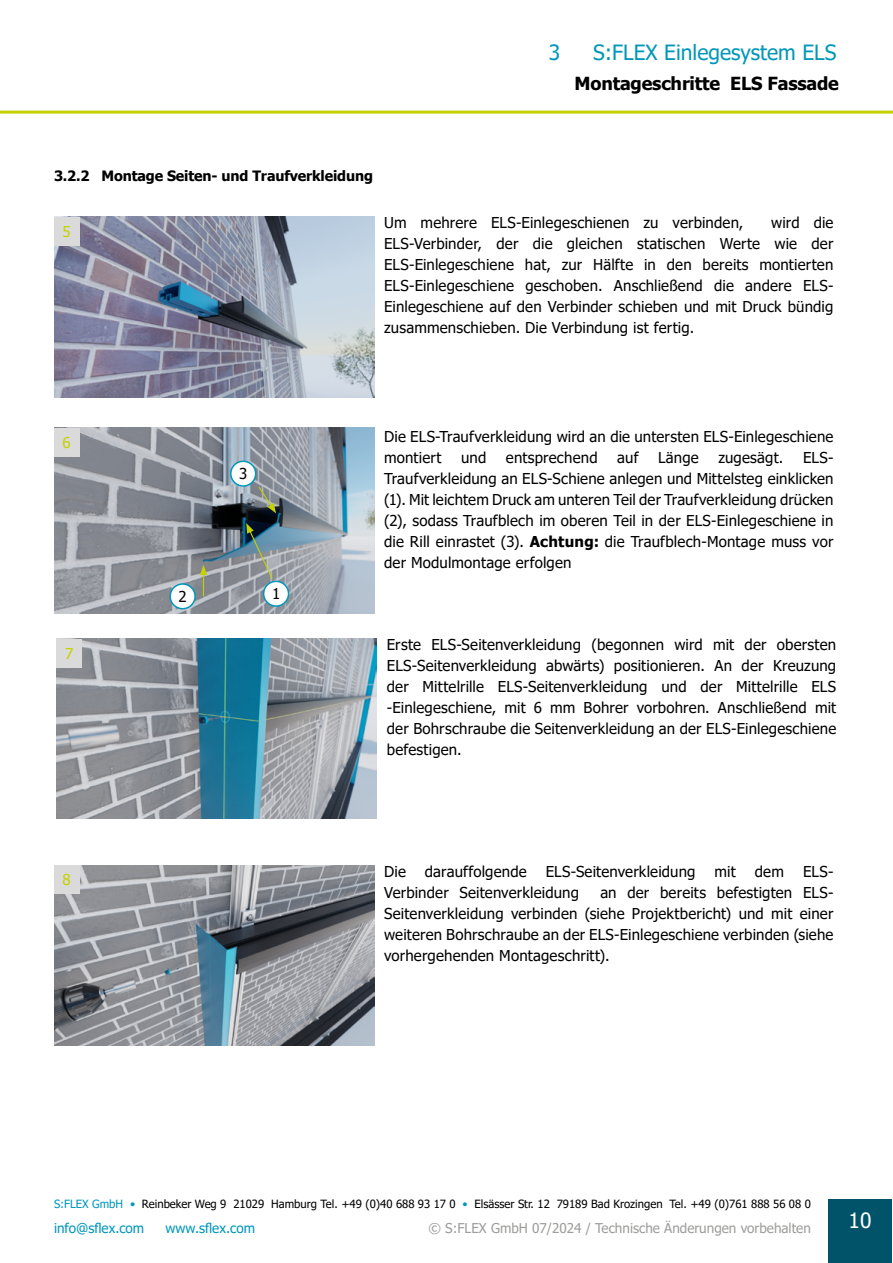
<style>
.page{position:relative;width:893px;height:1263px;background:#fff}
.page>*{position:absolute;margin:0;border:0;box-sizing:border-box;transform-origin:0 0}
.t1{font:21px "Tahoma";color:#0097ba}
.t2{font:21px "Tahoma";color:#fff}
.t3{font:700 18px "Tahoma";letter-spacing:-.01em;color:#000}
.t4{font:15px/21px "Tahoma";letter-spacing:.01em;color:#000;text-align:justify}
.t5{font:15px "Tahoma";color:#c3d200}
.t6{font:700 14.25px "Tahoma";letter-spacing:-.01em;color:#000}
.t7{font:13.5px "Tahoma";color:#9d9d9c}
.t8{font:13.5px "Tahoma";color:#0097ba}
.t9{font:11.4px "Tahoma";color:#000}
.s1{font-weight:700}
.s2{color:#0097ba}
</style>
<div class="page">
<hr style="left:0;top:111px;width:893px;height:3px;background:#c3d200">
<div style="left:828px;top:1199px;width:64px;height:64px;background:#005368"></div>
<img style="left:54px;top:428px;width:320px;height:185px">
<img style="left:54px;top:217px;width:320px;height:180px">
<img style="left:57px;top:639px;width:320px;height:180px">
<img style="left:54px;top:865px;width:320px;height:180px">
<div style="left:264px;top:581px;width:25px;height:25px;background:#fff;border-radius:50%"></div>
<div style="left:263px;top:581px;width:26px;height:26px;border:2px solid #0097ba;border-radius:50%"></div>
<div style="left:170px;top:584px;width:25px;height:25px;background:#fff;border-radius:50%"></div>
<div style="left:169px;top:583px;width:27px;height:26px;border:2px solid #0097ba;border-radius:50%"></div>
<div style="left:231px;top:461px;width:25px;height:25px;background:#fff;border-radius:50%"></div>
<div style="left:230px;top:460px;width:26px;height:27px;border:2px solid #0097ba;border-radius:50%"></div>
<svg style="left:200px;top:565px;width:7px;height:31px"></svg>
<svg style="left:257px;top:485px;width:19px;height:28px"></svg>
<div style="left:54px;top:217px;width:25px;height:28px;background:#dadada"></div>
<div style="left:54px;top:428px;width:25px;height:28px;background:#dadada"></div>
<div style="left:57px;top:639px;width:25px;height:28px;background:#dadada"></div>
<div style="left:54px;top:865px;width:25px;height:29px;background:#dadada"></div>
<svg style="left:246px;top:523px;width:28px;height:57px;background:#6f8488"></svg>
<h1 class="t1" style="left:549px;top:39px;width:13px">3</h1>
<h1 class="t1" style="left:593px;top:39px;width:245px">S:FLEX Einlegesystem ELS</h1>
<p class="t3" style="left:574px;top:71px;width:266px">Montageschritte ELS Fassade</p>
<p class="t6" style="left:54px;top:166px;width:320px">3.2.2 Montage Seiten- und Traufverkleidung</p>
<p class="t5" style="left:63px;top:221px;width:10px">5</p>
<p class="t4" style="left:384px;top:213px;width:451px;text-indent:387px">wird die ELS-Verbinder, der die gleichen statischen Werte wie der ELS-Einlegeschiene hat, zur Hälfte in den bereits montierten ELS-Einlegeschiene geschoben. Anschließend die andere ELS-Einlegeschiene auf den Verbinder schieben und mit Druck bündig zusammenschieben. Die Verbindung ist fertig.</p>
<p class="t4" style="left:384px;top:213px;width:361px">Um mehrere ELS-Einlegeschienen zu verbinden,</p>
<p class="t5" style="left:63px;top:432px;width:10px">6</p>
<p class="t5" style="left:65px;top:643px;width:10px">7</p>
<p class="t4" style="left:239px;top:464px;width:10px">3</p>
<p class="t4" style="left:179px;top:587px;width:10px">2</p>
<p class="t4" style="left:272px;top:584px;width:10px">1</p>
<p class="t4" style="left:384px;top:427px;width:451px">Die ELS-Traufverkleidung wird an die untersten ELS-Einlegeschiene montiert</p>
<p class="t4" style="left:461px;top:448px;width:27px">und</p>
<p class="t4" style="left:506px;top:448px;width:93px">entsprechend</p>
<p class="t4" style="left:617px;top:448px;width:23px">auf</p>
<p class="t4" style="left:658px;top:448px;width:42px">Länge</p>
<p class="t4" style="left:718px;top:448px;width:67px">zugesägt.</p>
<p class="t4" style="left:384px;top:448px;width:451px;text-indent:419px">ELS-Traufverkleidung an ELS-Schiene anlegen und Mittelsteg einklicken (1). Mit leichtem Druck am unteren Teil der Traufverkleidung drücken (2), sodass Traufblech im oberen Teil in der ELS-Einlegeschiene in die Rill einrastet (3). <span class="s1">Achtung:</span> die Traufblech-Montage muss vor der Modulmontage erfolgen</p>
<p class="t4" style="left:387px;top:635px;width:451px">Erste ELS-Seitenverkleidung (begonnen wird mit der obersten ELS-Seitenverkleidung abwärts) positionieren. An der Kreuzung der Mittelrille ELS-Seitenverkleidung und der Mittelrille ELS -Einlegeschiene, mit 6 mm Bohrer vorbohren. Anschließend mit der Bohrschraube die Seitenverkleidung an der ELS-Einlegeschiene befestigen.</p>
<p class="t5" style="left:63px;top:870px;width:10px">8</p>
<p class="t4" style="left:384px;top:861px;width:23px">Die</p>
<p class="t4" style="left:425px;top:861px;width:103px">darauffolgende</p>
<p class="t4" style="left:546px;top:861px;width:151px">ELS-Seitenverkleidung</p>
<p class="t4" style="left:715px;top:861px;width:23px">mit</p>
<p class="t4" style="left:755px;top:861px;width:31px">dem</p>
<p class="t4" style="left:803px;top:861px;width:32px">ELS-</p>
<p class="t4" style="left:384px;top:882px;width:196px">Verbinder Seitenverkleidung</p>
<p class="t4" style="left:384px;top:882px;width:451px;text-indent:216px">an der bereits befestigten ELS-Seitenverkleidung verbinden (siehe Projektbericht) und mit einer weiteren Bohrschraube an der ELS-Einlegeschiene verbinden (siehe vorhergehenden Montageschritt).</p>
<p class="t9" style="left:54px;top:1196px;width:758px"><span class="s2">S:FLEX GmbH •</span> Reinbeker Weg 9 21029 Hamburg Tel. +49 (0)40 688 93 17 0 <span class="s2">•</span> Elsässer Str. 12 79189 Bad Krozingen Tel. +49 (0)761 888 56 08 0</p>
<p class="t7" style="left:429px;top:1219px;width:384px">© S:FLEX GmbH 07/2024 / Technische Änderungen vorbehalten</p>
<p class="t8" style="left:54px;top:1219px;width:92px">info@sflex.com</p>
<p class="t8" style="left:165px;top:1219px;width:91px">www.sflex.com</p>
<h1 class="t2" style="left:848px;top:1206px;width:24px">10</h1>
</div>
